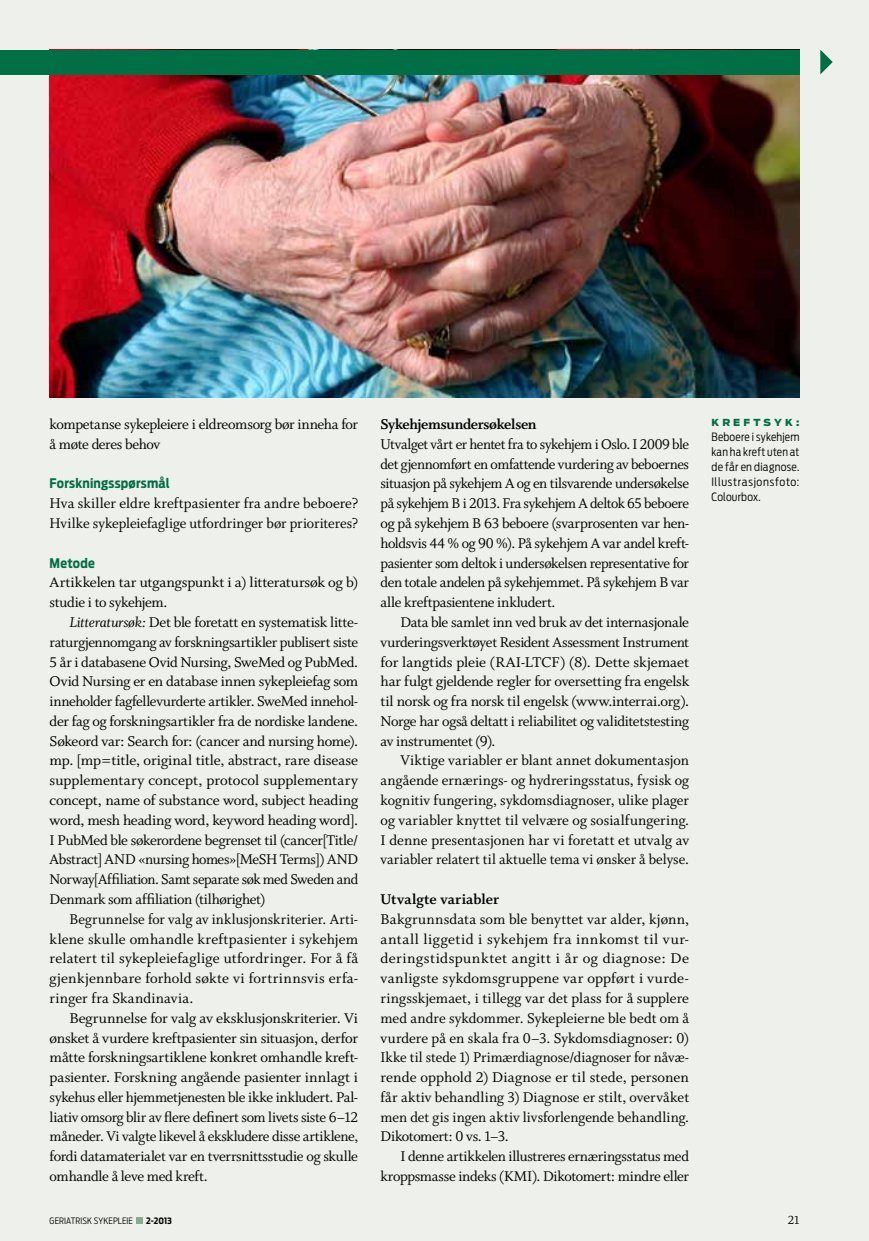
<style>
.page{position:relative;width:869px;height:1241px;background:#fff}
.page>*{position:absolute;margin:0;border:0;box-sizing:border-box;transform-origin:0 0}
.t1{font:15.75px/19.8px "Whitman Roman LF";letter-spacing:-.01em;color:#000;text-align:justify}
.t2{font:15.75px "Whitman Bold LF";letter-spacing:-.02em;color:#000}
.t3{font:15.75px "Whitman Bold LF";letter-spacing:.01em;color:#000}
.t4{font:700 13.12px "Antenna Cond";letter-spacing:.015em;color:#006f45}
.t5{font:13.12px "Whitman Roman LF";color:#000}
.t6{font:300 11.38px/14.9px "Antenna Cond";letter-spacing:.025em;color:#000;text-align:justify}
.t7{font:900 9.62px "Antenna";color:#006f45}
.t8{font:300 8.75px "Antenna Cond";color:#000}
.t9{font:700 8.75px "Antenna Cond";color:#000}
.s1{font-family:"Whitman Italic LF"}
</style>
<div class="page">
<div style="left:0;top:0;width:868px;height:1240px;background:#edf0eb"></div>
<img style="left:50px;top:74px;width:749px;height:323px">
<div style="left:0;top:50px;width:799px;height:24px;background:#006f45"></div>
<svg style="left:820px;top:50px;width:12px;height:24px"></svg>
<div style="left:136px;top:1216px;width:7px;height:7px;background:#89ac8f"></div>
<p class="t1" style="left:50px;top:414px;width:310px">kompetanse sykepleiere i eldreomsorg bør inneha for å møte deres behov</p>
<p class="t4" style="left:50px;top:476px;width:121px">Forskningsspørsmål</p>
<p class="t1" style="left:50px;top:494px;width:310px">Hva skiller eldre kreftpasienter fra andre beboere?<br>Hvilke sykepleiefaglige utfordringer bør prioriteres?</p>
<p class="t4" style="left:50px;top:555px;width:47px">Metode</p>
<p class="t1" style="left:50px;top:573px;width:310px">Artikkelen tar utgangspunkt i a) litteratursøk og b) studie i to sykehjem.</p>
<p class="t1" style="left:50px;top:612px;width:310px;text-indent:20px"><span class="s1">Litteratursøk:</span> Det ble foretatt en systematisk litte&shy;raturgjennomgang av forskningsartikler publisert siste 5 år i databasene Ovid Nursing, SweMed og PubMed.<br>Ovid Nursing er en database innen sykepleiefag som inneholder fagfellevurderte artikler. SweMed innehol&shy;der fag og forskningsartikler fra de nordiske landene.<br>Søkeord var: Search for: (cancer and nursing home). mp. [mp=title, original title, abstract, rare disease supplementary concept, protocol supplementary concept, name of substance word, subject heading word, mesh heading word, keyword heading word].<br>I PubMed ble søkerordene begrenset til (cancer[Title/ Abstract] AND «nursing homes»[MeSH Terms]) AND Norway[Affiliation. Samt separate søk med Sweden and Denmark som affiliation (tilhørighet)</p>
<p class="t1" style="left:50px;top:909px;width:310px;text-indent:20px">Begrunnelse for valg av inklusjonskriterier. Arti&shy;klene skulle omhandle kreftpasienter i sykehjem relatert til sykepleiefaglige utfordringer. For å få gjenkjennbare forhold søkte vi fortrinnsvis erfa&shy;ringer fra Skandinavia.</p>
<p class="t1" style="left:50px;top:1008px;width:310px;text-indent:20px">Begrunnelse for valg av eksklusjonskriterier. Vi ønsket å vurdere kreftpasienter sin situasjon, derfor måtte forskningsartiklene konkret omhandle kreft&shy;pasienter. Forskning angående pasienter innlagt i sykehus eller hjemmetjenesten ble ikke inkludert. Pal&shy;liativ omsorg blir av flere definert som livets siste 6–12 måneder. Vi valgte likevel å ekskludere disse artiklene, fordi datamaterialet var en tverrsnittsstudie og skulle omhandle å leve med kreft.</p>
<p class="t2" style="left:380px;top:415px;width:157px">Sykehjemsundersøkelsen</p>
<p class="t1" style="left:380px;top:434px;width:310px">Utvalget vårt er hentet fra to sykehjem i Oslo. I 2009 ble det gjennomført en omfattende vurdering av beboernes situasjon på sykehjem A og en tilsvarende undersøkelse på sykehjem B i 2013. Fra sykehjem A deltok 65 beboere og på sykehjem B 63 beboere (svarprosenten var hen&shy;holdsvis 44 % og 90 %). På sykehjem A var andel kreft&shy;pasienter som deltok i undersøkelsen representative for den totale andelen på sykehjemmet. På sykehjem B var alle kreftpasientene inkludert.</p>
<p class="t1" style="left:380px;top:612px;width:310px;text-indent:20px">Data ble samlet inn ved bruk av det internasjonale vurderingsverktøyet Resident Assessment Instrument for langtids pleie (RAI-LTCF) (8). Dette skjemaet har fulgt gjeldende regler for oversetting fra engelsk til norsk og fra norsk til engelsk (www.interrai.org).<br>Norge har også deltatt i reliabilitet og validitetstesting av instrumentet (9).</p>
<p class="t1" style="left:380px;top:751px;width:310px;text-indent:20px">Viktige variabler er blant annet dokumentasjon angående ernærings- og hydreringsstatus, fysisk og kognitiv fungering, sykdomsdiagnoser, ulike plager og variabler knyttet til velvære og sosialfungering.<br>I denne presentasjonen har vi foretatt et utvalg av variabler relatert til aktuelle tema vi ønsker å belyse.</p>
<p class="t3" style="left:380px;top:890px;width:120px">Utvalgte variabler</p>
<p class="t1" style="left:380px;top:909px;width:310px">Bakgrunnsdata som ble benyttet var alder, kjønn, antall liggetid i sykehjem fra innkomst til vur&shy;deringstidspunktet angitt i år og diagnose: De vanligste sykdomsgruppene var oppført i vurde&shy;ringsskjemaet, i tillegg var det plass for å supplere med andre sykdommer. Sykepleierne ble bedt om å vurdere på en skala fra 0–3. Sykdomsdiagnoser: 0)<br>Ikke til stede 1) Primærdiagnose/diagnoser for nåvæ&shy;rende opphold 2) Diagnose er til stede, personen får aktiv behandling 3) Diagnose er stilt, overvåket men det gis ingen aktiv livsforlengende behandling.<br>Dikotomert: 0 vs. 1–3.</p>
<p class="t1" style="left:380px;top:1146px;width:310px;text-align:right">I denne artikkelen illustreres ernæringsstatus med kroppsmasse indeks (KMI). Dikotomert: mindre eller</p>
<p class="t7" style="left:711px;top:417px;width:22px">K REFT</p>
<p class="t7" style="left:763px;top:417px;width:37px">SYK:</p>
<p class="t6" style="left:711px;top:429px;width:89px">Beboere i sykehjem kan ha kreft uten at de får en diagnose.<br>Illustrasjonsfoto:<br>Colourbox.</p>
<p class="t8" style="left:50px;top:1214px;width:11px">Geriatrisk</p>
<p class="t8" style="left:94px;top:1214px;width:15px">Sykepleie</p>
<p class="t9" style="left:146px;top:1214px;width:27px">2-2013</p>
<p class="t5" style="left:787px;top:1212px;width:13px">21</p>
</div>
